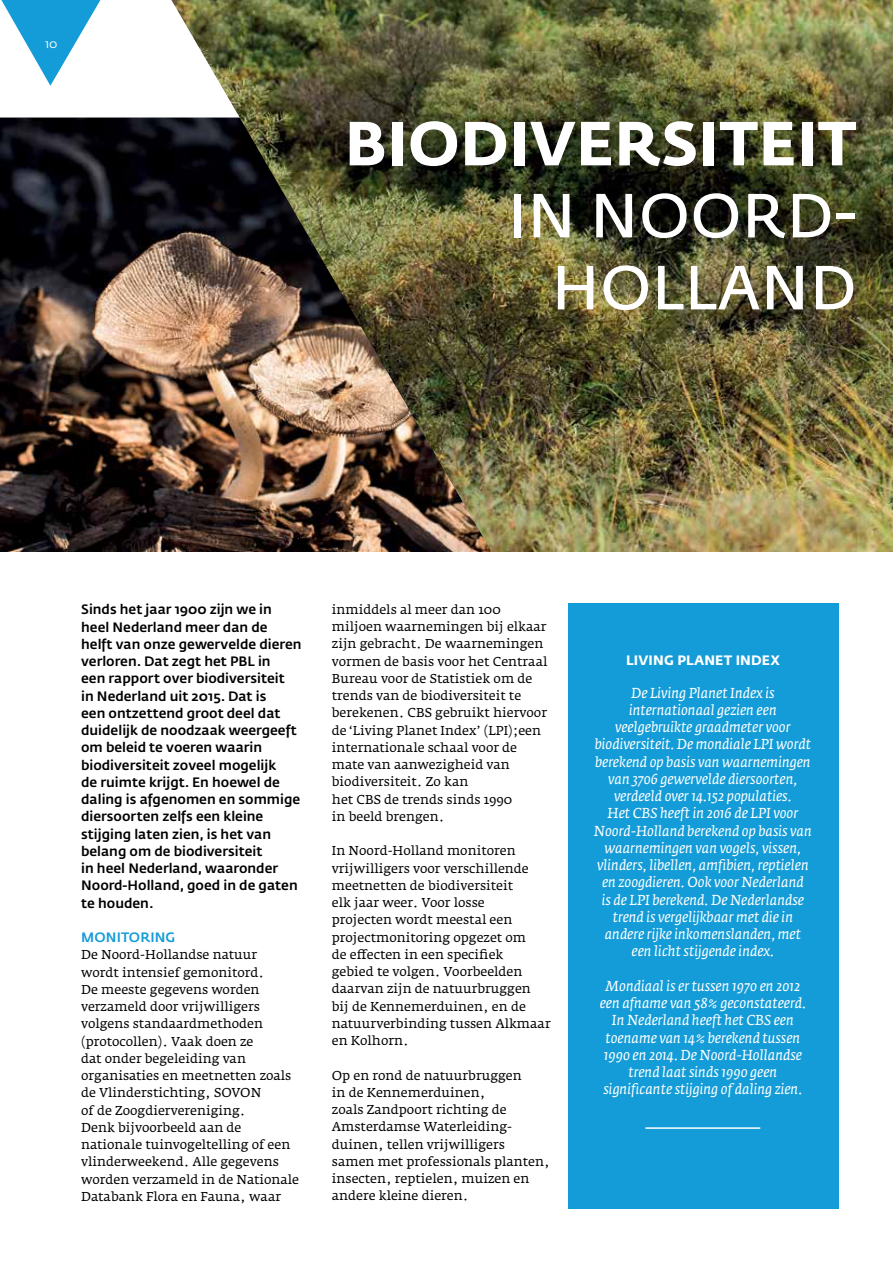
<style>
.page{position:relative;width:893px;height:1263px;background:#fff}
.page>*{position:absolute;margin:0;border:0;box-sizing:border-box;transform-origin:0 0}
.t1{font:600 61.5px/72px "Fedra Sans Std";letter-spacing:.01em;color:#fff;text-align:right}
.t2{font:700 61.5px "Fedra Sans Std";letter-spacing:.01em;color:#fff}
.t3{font:italic 14.25px/17.2px "Fedra Serif A Std";color:#fff;text-align:center}
.t4{font:500 13.5px/17.2px "Fedra Sans Std";color:#000}
.t5{font:700 13.5px "Fedra Sans Std";letter-spacing:.01em;color:#fff}
.t6{font:500 13.5px "Fedra Sans Std";letter-spacing:.01em;color:#139cd8}
.t7{font:12.75px/17.2px "Fedra Serif A Std";color:#000}
.t8{font:12px "Fedra Sans Pro";color:#fff}
</style>
<div class="page">
<svg style="left:1px;top:0;width:100px;height:86px"></svg>
<img style="left:0;top:118px;width:171px;height:434px">
<img style="left:171px;top:0;width:722px;height:552px">
<div style="left:568px;top:604px;width:271px;height:605px;background:#139cd8"></div>
<hr style="left:645px;top:1127px;width:115px;height:2px;background:#fff">
<p class="t8" style="left:45px;top:37px;width:14px">10</p>
<h1 class="t2" style="left:345px;top:104px;width:513px">BIODIVERSITEIT</h1>
<h1 class="t1" style="left:508px;top:180px;width:350px">IN NOORD-<br>HOLLAND</h1>
<p class="t4" style="left:81px;top:601px;width:222px">Sinds het jaar 1900 zijn we in heel Nederland meer dan de helft van onze gewervelde dieren verloren. Dat zegt het PBL in<br>een rapport over biodiversiteit<br>in Nederland uit 2015. Dat is<br>een ontzettend groot deel dat duidelijk de noodzaak weergeeft om beleid te voeren waarin biodiversiteit zoveel mogelijk<br>de ruimte krijgt. En hoewel de daling is afgenomen en sommige diersoorten zelfs een kleine stijging laten zien, is het van belang om de biodiversiteit<br>in heel Nederland, waaronder<br>Noord-Holland, goed in de gaten te houden.</p>
<p class="t6" style="left:81px;top:929px;width:96px">MONITORING</p>
<p class="t7" style="left:81px;top:946px;width:219px">De Noord-Hollandse natuur<br>wordt intensief gemonitord.<br>De meeste gegevens worden verzameld door vrijwilligers volgens standaardmethoden (protocollen). Vaak doen ze<br>dat onder begeleiding van organisaties en meetnetten zoals de Vlinderstichting, SOVON<br>of de Zoogdiervereniging.<br>Denk bijvoorbeeld aan de nationale tuinvogeltelling of een vlinderweekend. Alle gegevens worden verzameld in de Nationale<br>Databank Flora en Fauna, waar</p>
<p class="t7" style="left:332px;top:601px;width:217px">inmiddels al meer dan 100 miljoen waarnemingen bij elkaar zijn gebracht. De waarnemingen vormen de basis voor het Centraal<br>Bureau voor de Statistiek om de trends van de biodiversiteit te berekenen. CBS gebruikt hiervoor de ‘Living Planet Index’ (LPI);een internationale schaal voor de mate van aanwezigheid van biodiversiteit. Zo kan<br>het CBS de trends sinds 1990<br>in beeld brengen.</p>
<p class="t7" style="left:332px;top:842px;width:220px">In Noord-Holland monitoren vrijwilligers voor verschillende meetnetten de biodiversiteit<br>elk jaar weer. Voor losse<br>projecten wordt meestal een projectmonitoring opgezet om<br>de effecten in een specifiek<br>gebied te volgen. Voorbeelden daarvan zijn de natuurbruggen bij de Kennemerduinen, en de natuurverbinding tussen Alkmaar en Kolhorn.</p>
<p class="t7" style="left:332px;top:1066px;width:219px">Op en rond de natuurbruggen<br>in de Kennemerduinen,<br>zoals Zandpoort richting de<br>Amsterdamse Waterleiding&shy;duinen, tellen vrijwilligers samen met professionals planten, insecten, reptielen, muizen en andere kleine dieren.</p>
<p class="t5" style="left:626px;top:652px;width:155px">LIVING PLANET INDEX</p>
<p class="t3" style="left:594px;top:684px;width:219px">De Living Planet Index is internationaal gezien een veelgebruikte graadmeter voor biodiversiteit. De mondiale LPI wordt berekend op basis van waarnemingen van 3706 gewervelde diersoorten, verdeeld over 14.152 populaties.<br>Het CBS heeft in 2016 de LPI voor Noord-Holland berekend op basis van waarnemingen van vogels, vissen, vlinders, libellen, amfibien, reptielen en zoogdieren. Ook voor Nederland<br>is de LPI berekend. De Nederlandse trend is vergelijkbaar met die in andere rijke inkomenslanden, met een licht stijgende index.</p>
<p class="t3" style="left:600px;top:977px;width:208px">Mondiaal is er tussen 1970 en 2012 een afname van 58% geconstateerd.<br>In Nederland heeft het CBS een toename van 14% berekend tussen<br>1990 en 2014. De Noord-Hollandse trend laat sinds 1990 geen significante stijging of daling zien.</p>
</div>
